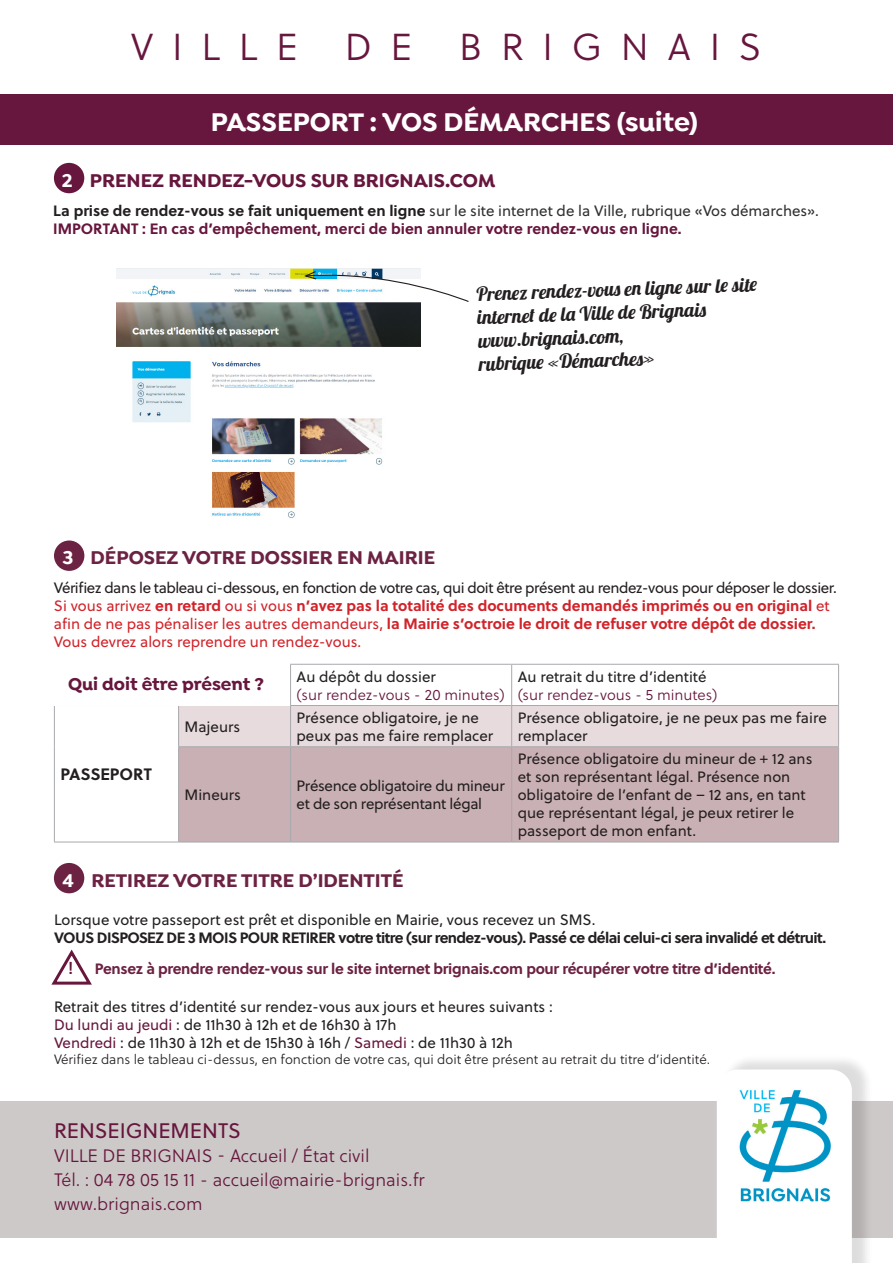
<style>
.page{position:relative;width:893px;height:1263px;background:#fff}
.page>*{position:absolute;margin:0;border:0;box-sizing:border-box;transform-origin:0 0}
.t1{font:37.5px "Soleil Lt";letter-spacing:.5em;color:#67163d}
.t2{font:700 27px "Isidora";color:#fff}
.t3{font:21px "Soleil";color:#67163d}
.t4{font:19.5px/23.4px "Lobster 1.4";color:#231f20}
.t5{font:700 19.5px "Isidora";color:#6c2242}
.t6{font:700 19.5px "Isidora";color:#67163d}
.t7{font:18px "Soleil Lt";color:#67163d}
.t8{font:700 18px "Isidora";color:#67163d}
.t9{font:700 17.25px "Yummo";color:#67163d}
.t10{font:700 16.5px "Soleil";color:#231f20}
.t11{font:15px/18px "Soleil";color:#231f20}
.t12{font:700 15px/18px "Soleil";color:#d1232a}
.t13{font:15px "Soleil";letter-spacing:-.03em;color:#231f20}
.t14{font:700 15px "Soleil";letter-spacing:-.04em;color:#231f20}
.t15{font:15px "Soleil";color:#312f30}
.t16{font:700 15px "Soleil";letter-spacing:-.02em;color:#6c2242}
.t17{font:700 15px "Soleil";color:#67163d}
.t18{font:15px "Soleil Lt";color:#67163d}
.t19{font:15px "Soleil";letter-spacing:-.02em;color:#231f20}
.t20{font:13.5px "Soleil Lt";color:#231f20}
.s1{color:#fff}
.s2{font-weight:700;color:#231f20}
.s3{font-weight:400}
.s4{color:#67163d}
</style>
<div class="page">
<div style="left:54px;top:540px;width:30px;height:31px;background:#6c2242;border-radius:50%"></div>
<div style="left:0;top:1101px;width:893px;height:136px;background:#cdc9c8"></div>
<div style="left:0;top:95px;width:893px;height:50px;background:#67163d"></div>
<div style="left:721px;top:1054px;width:152px;height:209px;background:#231f20;opacity:.15"></div>
<div style="left:717px;top:1069px;width:135px;height:194px;background:#fff"></div>
<img style="left:728px;top:1076px;width:110px;height:139px">
<div style="left:179px;top:706px;width:659px;height:40px;background:#e7dbdd"></div>
<div style="left:179px;top:747px;width:659px;height:95px;background:#c9b0b4"></div>
<hr style="left:179px;top:664px;width:112px;height:1px;background:#a8a9ad">
<hr style="left:291px;top:664px;width:221px;height:1px;background:#a8a9ad">
<hr style="left:290px;top:665px;width:1px;height:40px;background:#a8a9ad">
<hr style="left:512px;top:664px;width:327px;height:1px;background:#a8a9ad">
<hr style="left:511px;top:665px;width:1px;height:40px;background:#a8a9ad">
<hr style="left:838px;top:665px;width:1px;height:40px;background:#a8a9ad">
<hr style="left:54px;top:705px;width:125px;height:1px;background:#a8a9ad">
<hr style="left:54px;top:706px;width:1px;height:41px;background:#a8a9ad">
<hr style="left:179px;top:705px;width:112px;height:1px;background:#a8a9ad">
<hr style="left:178px;top:706px;width:1px;height:40px;background:#a8a9ad">
<hr style="left:291px;top:705px;width:221px;height:1px;background:#a8a9ad">
<hr style="left:290px;top:706px;width:1px;height:40px;background:#a8a9ad">
<hr style="left:512px;top:705px;width:327px;height:1px;background:#a8a9ad">
<hr style="left:511px;top:706px;width:1px;height:40px;background:#a8a9ad">
<hr style="left:838px;top:706px;width:1px;height:40px;background:#a8a9ad">
<hr style="left:54px;top:747px;width:1px;height:95px;background:#a8a9ad">
<hr style="left:178px;top:746px;width:113px;height:1px;background:#a8a9ad">
<hr style="left:178px;top:747px;width:1px;height:95px;background:#a8a9ad">
<hr style="left:291px;top:746px;width:221px;height:1px;background:#a8a9ad">
<hr style="left:290px;top:747px;width:1px;height:95px;background:#a8a9ad">
<hr style="left:512px;top:746px;width:327px;height:1px;background:#a8a9ad">
<hr style="left:511px;top:747px;width:1px;height:95px;background:#a8a9ad">
<hr style="left:838px;top:747px;width:1px;height:95px;background:#a8a9ad">
<hr style="left:54px;top:842px;width:125px;height:1px;background:#a8a9ad">
<hr style="left:179px;top:842px;width:112px;height:1px;background:#a8a9ad">
<hr style="left:291px;top:842px;width:221px;height:1px;background:#a8a9ad">
<hr style="left:512px;top:842px;width:327px;height:1px;background:#a8a9ad">
<div style="left:24px;top:654px;width:266px;height:51px;background:#fff"></div>
<div style="left:54px;top:163px;width:30px;height:30px;background:#67163d;border-radius:50%"></div>
<div style="left:54px;top:863px;width:30px;height:30px;background:#6c2242;border-radius:50%"></div>
<img style="left:116px;top:268px;width:304px;height:250px">
<svg style="left:51px;top:949px;width:41px;height:36px"></svg>
<svg style="left:302px;top:270px;width:167px;height:33px"></svg>
<p class="t1" style="left:131px;top:21px;width:168px">VILLE</p>
<p class="t1" style="left:345px;top:21px;width:69px">D E</p>
<p class="t1" style="left:459px;top:21px;width:304px">BRIGNAIS</p>
<p class="t2" style="left:211px;top:106px;width:489px">PASSEPORT : VOS DÉMARCHES (suite)</p>
<p class="t6" style="left:62px;top:169px;width:435px"><span class="s1">2</span> PRENEZ RENDEZ-VOUS SUR BRIGNAIS.COM</p>
<p class="t15" style="left:53px;top:200px;width:767px"><span class="s2">La prise de rendez-vous se fait uniquement en ligne</span> sur le site internet de la Ville, rubrique «Vos démarches».</p>
<p class="t17" style="left:53px;top:217px;width:630px">IMPORTANT : En cas d’empêchement, merci de bien annuler votre rendez-vous en ligne.</p>
<p class="t4" style="left:476px;top:282px;width:282px;rotate:-2deg">Prenez rendez -vous en ligne sur le site internet de la Ville de Brignais</p>
<p class="t4" style="left:478px;top:329px;width:147px;rotate:-2deg">www.brignais.com,</p>
<p class="t4" style="left:478px;top:352px;width:177px;rotate:-2deg">rubrique «Démarches»</p>
<p class="t5" style="left:63px;top:545px;width:374px"><span class="s1">3</span> DÉPOSEZ VOTRE DOSSIER EN MAIRIE</p>
<p class="t13" style="left:54px;top:577px;width:784px">Vérifiez dans le tableau ci-dessous, en fonction de votre cas, qui doit être présent au rendez-vous pour déposer le dossier.</p>
<p class="t12" style="left:54px;top:596px;width:777px"><span class="s3">Si vous arrivez</span> en retard <span class="s3">ou si vous</span> n’avez pas la totalité des documents demandés imprimés ou en original <span class="s3">et afin de ne pas pénaliser les autres demandeurs,</span> la Mairie s’octroie le droit de refuser votre dépôt de dossier.<br><span class="s3">Vous devrez alors reprendre un rendez-vous.</span></p>
<p class="t8" style="left:68px;top:673px;width:198px">Qui doit être présent ?</p>
<p class="t11" style="left:297px;top:667px;width:141px">Au dépôt du dossier</p>
<p class="t18" style="left:297px;top:684px;width:210px">(sur rendez-vous - 20 minutes)</p>
<p class="t11" style="left:518px;top:667px;width:190px">Au retrait du titre d’identité</p>
<p class="t18" style="left:518px;top:684px;width:201px">(sur rendez-vous - 5 minutes)</p>
<p class="t10" style="left:60px;top:761px;width:93px">PASSEPORT</p>
<p class="t11" style="left:185px;top:717px;width:57px">Majeurs</p>
<p class="t11" style="left:297px;top:708px;width:198px">Présence obligatoire, je ne peux pas me faire remplacer</p>
<p class="t11" style="left:518px;top:708px;width:311px">Présence obligatoire, je ne peux pas me faire remplacer</p>
<p class="t11" style="left:185px;top:785px;width:58px">Mineurs</p>
<p class="t19" style="left:297px;top:775px;width:210px">Présence obligatoire du mineur</p>
<p class="t19" style="left:297px;top:793px;width:187px">et de son représentant légal</p>
<p class="t11" style="left:518px;top:749px;width:296px">Présence obligatoire du mineur de + 12 ans et son représentant légal. Présence non obligatoire de l’enfant de – 12 ans, en tant que représentant légal, je peux retirer le passeport de mon enfant.</p>
<p class="t5" style="left:63px;top:868px;width:342px"><span class="s1">4</span> RETIREZ VOTRE TITRE D’IDENTITÉ</p>
<p class="t11" style="left:54px;top:910px;width:543px">Lorsque votre passeport est prêt et disponible en Mairie, vous recevez un SMS.</p>
<p class="t14" style="left:54px;top:926px;width:774px">VOUS DISPOSEZ DE 3 MOIS POUR RETIRER votre titre (sur rendez-vous). Passé ce délai celui-ci sera invalidé et détruit.</p>
<p class="t9" style="left:69px;top:952px;width:6px">!</p>
<p class="t16" style="left:95px;top:957px;width:682px">Pensez à prendre rendez-vous sur le site internet brignais.com pour récupérer votre titre d’identité.</p>
<p class="t11" style="left:54px;top:997px;width:500px">Retrait des titres d’identité sur rendez-vous aux jours et heures suivants :</p>
<p class="t11" style="left:54px;top:1015px;width:460px"><span class="s4">Du lundi au jeudi</span> : de 11h30 à 12h et de 16h30 à 17h<br><span class="s4">Vendredi</span> : de 11h30 à 12h et de 15h30 à 16h / <span class="s4">Samedi</span> : de 11h30 à 12h</p>
<p class="t20" style="left:54px;top:1050px;width:658px">Vérifiez dans le tableau ci-dessus, en fonction de votre cas, qui doit être présent au retrait du titre d’identité.</p>
<p class="t3" style="left:54px;top:1116px;width:188px">RENSEIGNEMENTS</p>
<p class="t7" style="left:54px;top:1143px;width:317px">VILLE DE BRIGNAIS - Accueil / État civil</p>
<p class="t7" style="left:54px;top:1167px;width:372px">Tél. : 04 78 05 15 11 - accueil@mairie-brignais.fr</p>
<p class="t7" style="left:54px;top:1191px;width:150px">www.brignais.com</p>
</div>
